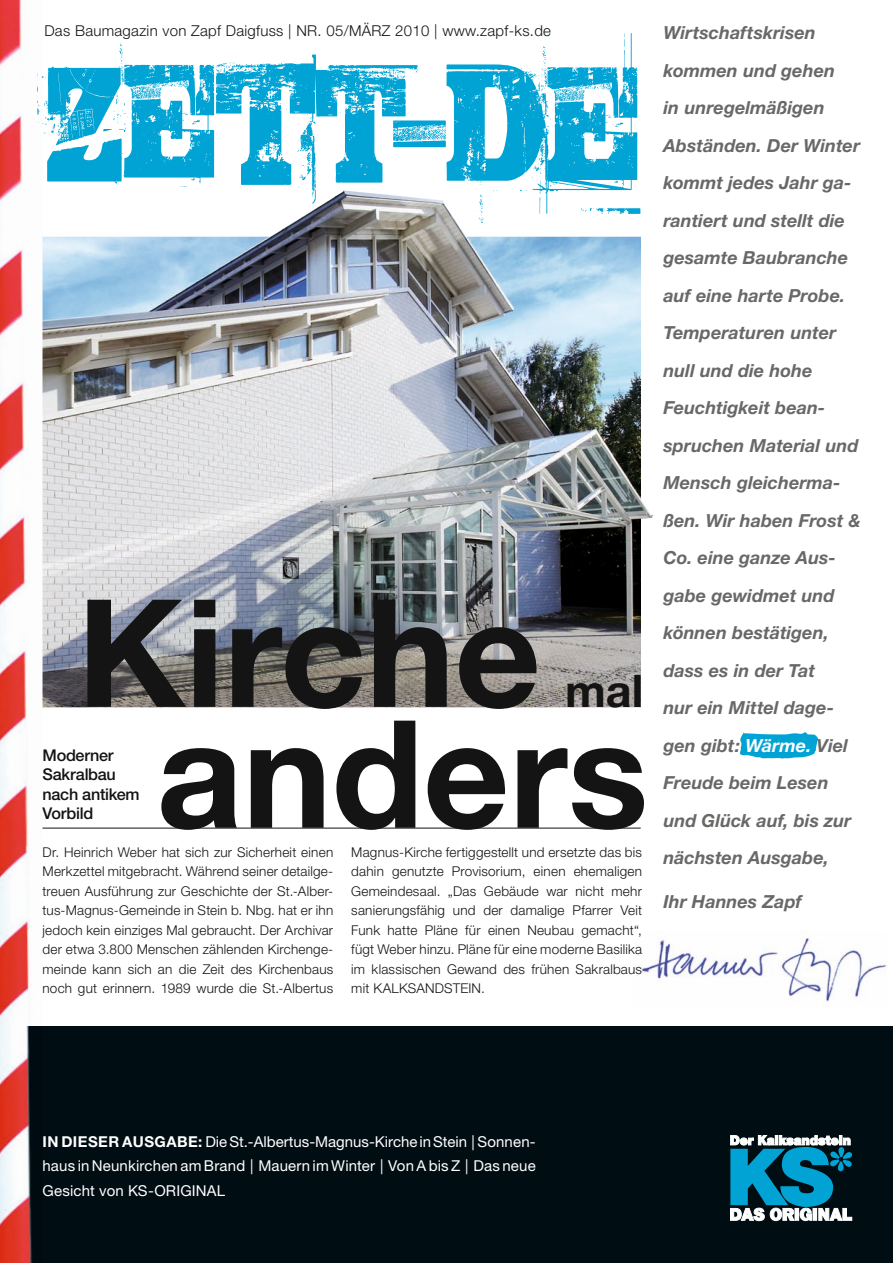
<style>
.page{position:relative;width:893px;height:1263px;background:#fff}
.page>*{position:absolute;margin:0;border:0;box-sizing:border-box;transform-origin:0 0}
.t1{font:700 150px/120.9px "Helvetica Neue";color:#131413}
.t2{font:700 45px "Helvetica Neue";color:#131413}
.t3{font:italic 700 18px/37.5px "Helvetica Neue";letter-spacing:.005em;color:#686867}
.t4{font:500 16.2px/19.5px "Helvetica Neue";letter-spacing:-.015em;color:#131413}
.t5{font:15px/24.3px "Helvetica Neue";letter-spacing:.01em;color:#fff;text-align:justify}
.t6{font:300 15px "Helvetica Neue";letter-spacing:.02em;color:#131413}
.t7{font:300 13.5px/19.5px "Helvetica Neue";letter-spacing:.015em;color:#131413;text-align:justify}
.s1{color:#fff}
.s2{font-weight:700}
</style>
<div class="page">
<div style="left:0;top:1026px;width:893px;height:237px;background:#000d13"></div>
<img style="left:0;top:0;width:43px;height:1263px">
<img style="left:641px;top:938px;width:245px;height:64px">
<svg style="left:739px;top:732px;width:80px;height:27px;background:#31b4db"></svg>
<img style="left:43px;top:208px;width:610px;height:499px">
<svg style="left:37px;top:33px;width:603px;height:190px"></svg>
<hr style="left:43px;top:828px;width:598px;height:1px;background:#131413">
<svg style="left:730px;top:1135px;width:122px;height:86px"></svg>
<p class="t6" style="left:44px;top:22px;width:508px">Das Baumagazin von Zapf Daigfuss | NR. 05/MÄRZ 2010 | www.zapf-ks.de</p>
<p class="t3" style="left:663px;top:13px;width:199px">Wirtschaftskrisen kommen und gehen<br>in unregelmäßigen<br>Abständen. Der Winter kommt jedes Jahr ga&shy;rantiert und stellt die gesamte Baubranche auf eine harte Probe.<br>Temperaturen unter null und die hohe<br>Feuchtigkeit bean&shy;spruchen Material und<br>Mensch gleicherma&shy;ßen. Wir haben Frost &amp;<br>Co. eine ganze Aus&shy;gabe gewidmet und können bestätigen, dass es in der Tat<br>nur ein Mittel dage&shy;gen gibt: <span class="s1">Wärme.</span> Viel<br>Freude beim Lesen und Glück auf, bis zur nächsten Ausgabe,</p>
<h3 class="t3" style="left:663px;top:882px;width:140px">Ihr Hannes Zapf</h3>
<h1 class="t1" style="left:157px;top:590px;width:493px;text-indent:-80px">Kirche anders</h1>
<h2 class="t2" style="left:565px;top:663px;width:80px">mal</h2>
<p class="t4" style="left:43px;top:745px;width:99px">Moderner<br>Sakralbau nach antikem<br>Vorbild</p>
<p class="t7" style="left:43px;top:842px;width:292px">Dr. Heinrich Weber hat sich zur Sicherheit einen Merkzettel mitgebracht. Während seiner detailge&shy;treuen Ausführung zur Geschichte der St.-Alber&shy;tus-Magnus-Gemeinde in Stein b. Nbg. hat er ihn jedoch kein einziges Mal gebraucht. Der Archivar der etwa 3.800 Menschen zählenden Kirchenge&shy;meinde kann sich an die Zeit des Kirchenbaus noch gut erinnern. 1989 wurde die St.-Albertus</p>
<p class="t7" style="left:351px;top:842px;width:292px">Magnus-Kirche fertiggestellt und ersetzte das bis dahin genutzte Provisorium, einen ehemaligen Gemeindesaal. „Das Gebäude war nicht mehr sanierungsfähig und der damalige Pfarrer Veit Funk hatte Pläne für einen Neubau gemacht“, fügt Weber hinzu. Pläne für eine moderne Basilika im klassischen Gewand des frühen Sakralbaus mit KAlKSANDStEIN.</p>
<p class="t5" style="left:43px;top:1129px;width:495px"><span class="s2">IN DIESER AUSGABE:</span> Die St.-Albertus-Magnus-Kirche in Stein | Sonnen&shy;haus in Neunkirchen am Brand | Mauern im Winter | Von A bis Z | Das neue Gesicht von KS-ORIGINAL</p>
</div>
